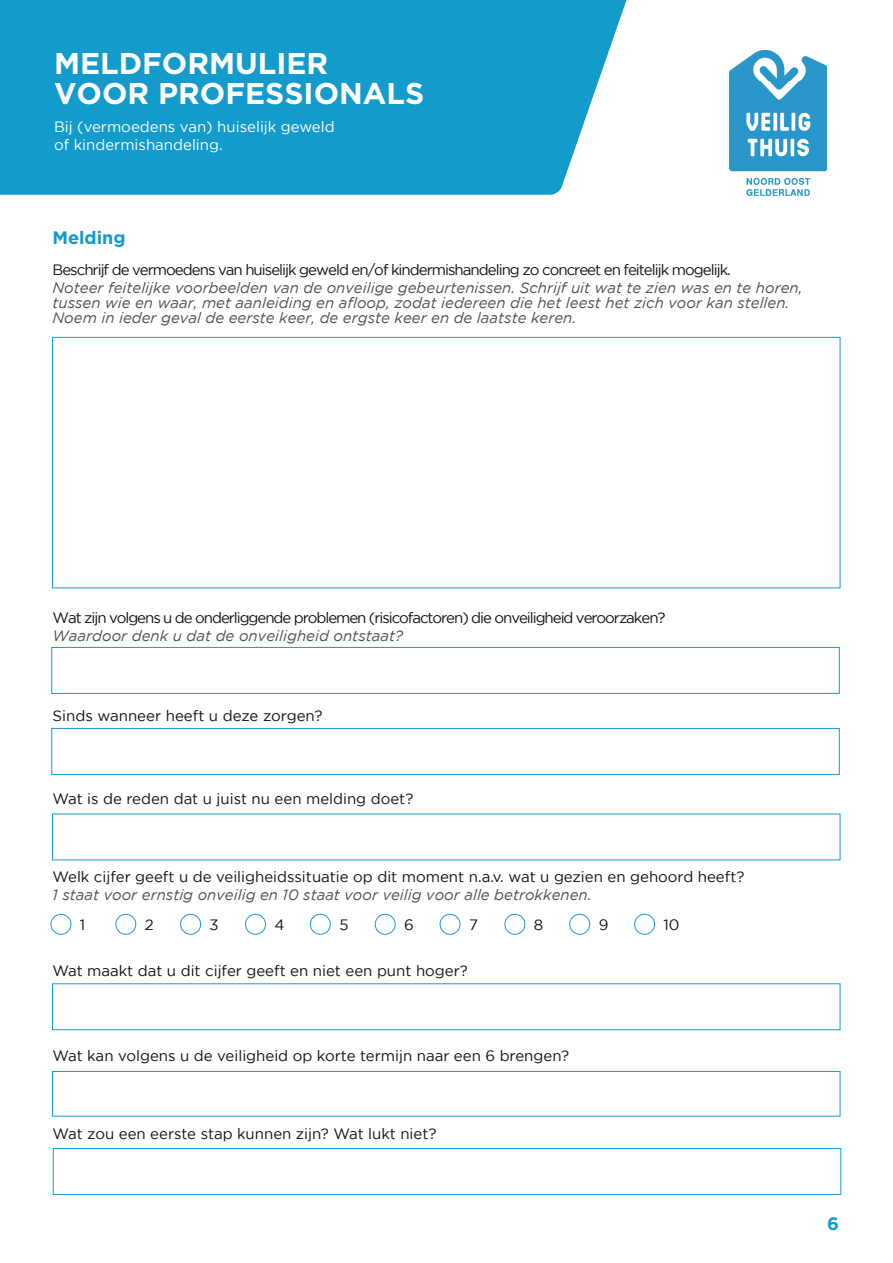
<style>
.page{position:relative;width:893px;height:1263px;background:#fff}
.page>*{position:absolute;margin:0;border:0;box-sizing:border-box;transform-origin:0 0}
.t1{font:700 30px/30px "Gotham";color:#fff}
.t2{font:700 18px "Gotham";color:#139bcc}
.t3{font:italic 15px/15px "Gotham";color:#4f5252}
.t4{font:15px "Gotham";letter-spacing:-.01em;color:#101315}
.t5{font:15px "Gotham";letter-spacing:-.065em;color:#101315}
.t6{font:15px "Gotham";letter-spacing:-.07em;color:#101315}
.t7{font:15px/18px "Gotham";color:#fff}
</style>
<div class="page">
<div style="left:52px;top:337px;width:788px;height:251px;border:1px solid #1a9ad6"></div>
<div style="left:52px;top:983px;width:788px;height:47px;border:1px solid #1a9ad6"></div>
<div style="left:52px;top:1071px;width:788px;height:45px;border:1px solid #1a9ad6"></div>
<div style="left:0;top:0;width:627px;height:195px;background:#139bcc"></div>
<img style="left:729px;top:51px;width:98px;height:144px">
<div style="left:52px;top:647px;width:787px;height:46px;border:1px solid #1a9ad6"></div>
<div style="left:51px;top:914px;width:20px;height:20px;border:1px solid #1a9ad6;border-radius:50%"></div>
<div style="left:116px;top:914px;width:20px;height:20px;border:1px solid #1a9ad6;border-radius:50%"></div>
<div style="left:180px;top:914px;width:21px;height:20px;border:1px solid #1a9ad6;border-radius:50%"></div>
<div style="left:245px;top:914px;width:21px;height:20px;border:1px solid #1a9ad6;border-radius:50%"></div>
<div style="left:310px;top:914px;width:20px;height:20px;border:1px solid #1a9ad6;border-radius:50%"></div>
<div style="left:375px;top:914px;width:20px;height:20px;border:1px solid #1a9ad6;border-radius:50%"></div>
<div style="left:440px;top:914px;width:20px;height:20px;border:1px solid #1a9ad6;border-radius:50%"></div>
<div style="left:505px;top:914px;width:20px;height:20px;border:1px solid #1a9ad6;border-radius:50%"></div>
<div style="left:570px;top:914px;width:20px;height:20px;border:1px solid #1a9ad6;border-radius:50%"></div>
<div style="left:634px;top:914px;width:21px;height:20px;border:1px solid #1a9ad6;border-radius:50%"></div>
<div style="left:52px;top:728px;width:787px;height:46px;border:1px solid #1a9ad6"></div>
<div style="left:53px;top:1148px;width:788px;height:46px;border:1px solid #1a9ad6"></div>
<h1 class="t1" style="left:54px;top:48px;width:372px">MELDFORMULIER<br>VOOR PROFESSIONALS</h1>
<p class="t7" style="left:54px;top:117px;width:282px">Bij (vermoedens van) huiselijk geweld of kindermishandeling.</p>
<p class="t2" style="left:52px;top:227px;width:75px">Melding</p>
<p class="t5" style="left:52px;top:261px;width:680px">Beschrijf de vermoedens van huiselijk geweld en/of kindermishandeling zo concreet en feitelijk mogelijk.</p>
<p class="t3" style="left:52px;top:280px;width:751px">Noteer feitelijke voorbeelden van de onveilige gebeurtenissen. Schrijf uit wat te zien was en te horen, tussen wie en waar, met aanleiding en afloop, zodat iedereen die het leest het zich voor kan stellen.<br>Noem in ieder geval de eerste keer, de ergste keer en de laatste keren.</p>
<p class="t6" style="left:52px;top:609px;width:615px">Wat zijn volgens u de onderliggende problemen (risicofactoren) die onveiligheid veroorzaken?</p>
<p class="t3" style="left:52px;top:628px;width:352px">Waardoor denk u dat de onveiligheid ontstaat?</p>
<p class="t4" style="left:52px;top:708px;width:271px">Sinds wanneer heeft u deze zorgen?</p>
<p class="t4" style="left:52px;top:790px;width:362px">Wat is de reden dat u juist nu een melding doet?</p>
<p class="t4" style="left:52px;top:868px;width:693px">Welk cijfer geeft u de veiligheidssituatie op dit moment n.a.v. wat u gezien en gehoord heeft?</p>
<p class="t3" style="left:53px;top:887px;width:541px">1 staat voor ernstig onveilig en 10 staat voor veilig voor alle betrokkenen.</p>
<p class="t4" style="left:80px;top:916px;width:7px">1</p>
<p class="t4" style="left:145px;top:916px;width:10px">2</p>
<p class="t4" style="left:210px;top:916px;width:11px">3</p>
<p class="t4" style="left:274px;top:916px;width:12px">4</p>
<p class="t4" style="left:339px;top:916px;width:11px">5</p>
<p class="t4" style="left:404px;top:916px;width:11px">6</p>
<p class="t4" style="left:469px;top:916px;width:10px">7</p>
<p class="t4" style="left:534px;top:916px;width:11px">8</p>
<p class="t4" style="left:599px;top:916px;width:11px">9</p>
<p class="t4" style="left:664px;top:916px;width:18px">10</p>
<p class="t4" style="left:52px;top:962px;width:417px">Wat maakt dat u dit cijfer geeft en niet een punt hoger?</p>
<p class="t4" style="left:52px;top:1047px;width:518px">Wat kan volgens u de veiligheid op korte termijn naar een 6 brengen?</p>
<p class="t4" style="left:52px;top:1125px;width:386px">Wat zou een eerste stap kunnen zijn? Wat lukt niet?</p>
<p class="t2" style="left:827px;top:1213px;width:13px">6</p>
</div>
